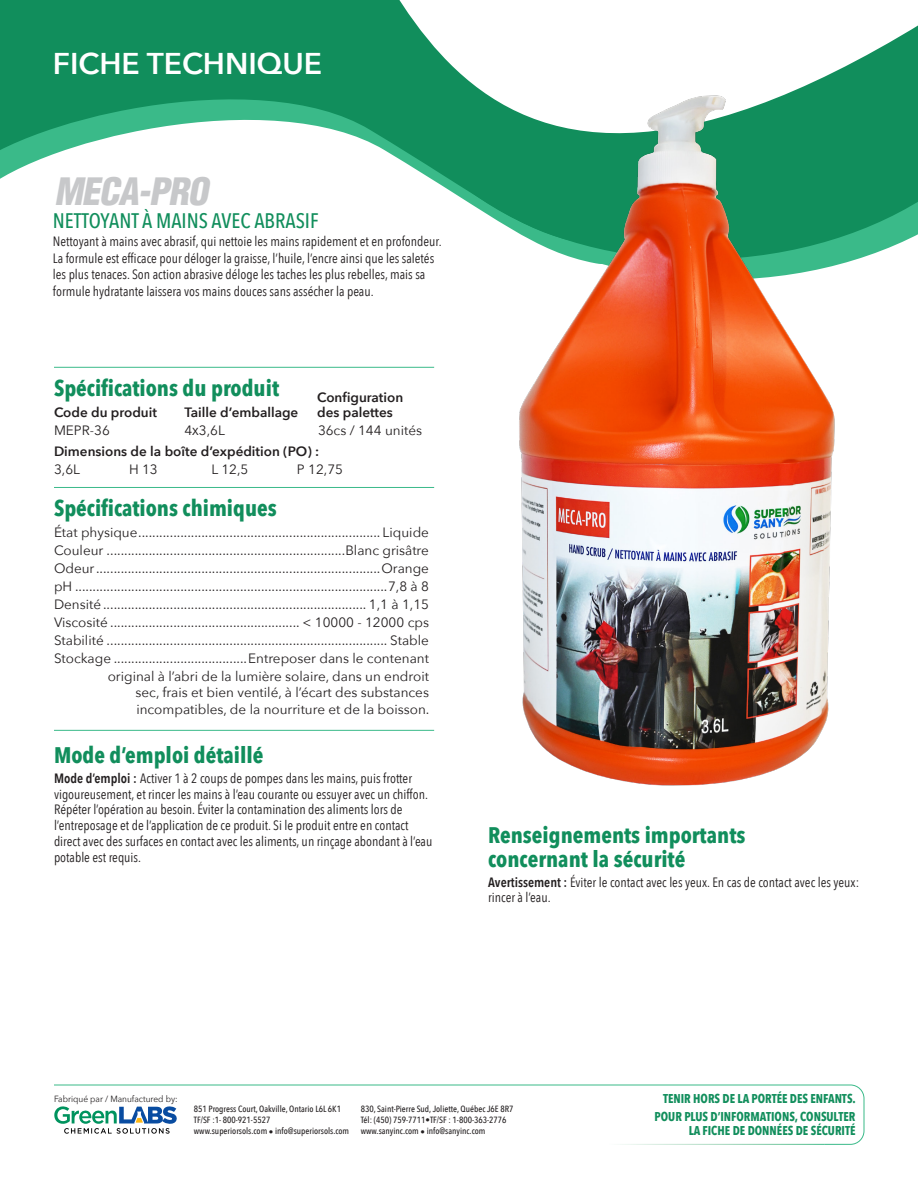
<style>
.page{position:relative;width:918px;height:1188px;background:#fff}
.page>*{position:absolute;margin:0;border:0;box-sizing:border-box;transform-origin:0 0}
.t1{font:italic 900 condensed 36.9px "Helvetica LT Std";color:#c7c8ca}
.t2{font:600 30px "Avenir Next";color:#fff}
.t3{font:700 22.5px "Avenir Next Condensed";color:#118e5c}
.t4{font:500 21px "Avenir Next Condensed";color:#118e5c}
.t5{font:13.5px "Avenir Next";color:#231f20}
.t6{font:13.5px/15.8px "Avenir Next Condensed";color:#231f20}
.t7{font:600 13.5px "Avenir Next";color:#231f20}
.t8{font:700 12.75px "Avenir Next Condensed";color:#118e5c;scale:.95 1}
.t9{font:500 9px "Avenir Next Condensed";color:#231f20}
.t10{font:9px "Avenir Next";color:#231f20;scale:.93 1}
.s1{font-weight:600}
</style>
<div class="page">
<svg style="left:0;top:0;width:300px;height:179px;fill:#118e5c"></svg>
<svg style="left:300px;top:0;width:618px;height:253px"></svg>
<svg style="left:54px;top:1084px;width:811px;height:61px"></svg>
<hr style="left:540px;top:1144px;width:284px;height:1px;background:#fff">
<hr style="left:54px;top:730px;width:380px;height:1px;background:#3aba89">
<hr style="left:54px;top:487px;width:380px;height:1px;background:#3aba89">
<hr style="left:54px;top:367px;width:380px;height:1px;background:#3aba89">
<img style="left:474px;top:80px;width:403px;height:706px">
<p class="t2" style="left:53px;top:38px;width:271px">FICHE TECHNIQUE</p>
<p class="t1" style="left:54px;top:168px;width:164px">MECA-PRO</p>
<p class="t4" style="left:53px;top:208px;width:267px">NETTOYANT À MAINS AVEC ABRASIF</p>
<p class="t6" style="left:53px;top:233px;width:390px;line-height:16.5px">Nettoyant à mains avec abrasif, qui nettoie les mains rapidement et en profondeur.<br>La formule est efficace pour déloger la graisse, l’huile, l’encre ainsi que les saletés les plus tenaces. Son action abrasive déloge les taches les plus rebelles, mais sa formule hydratante laissera vos mains douces sans assécher la peau.</p>
<p class="t3" style="left:54px;top:374px;width:227px">Spécifications du produit</p>
<p class="t7" style="left:54px;top:401px;width:105px">Code du produit</p>
<p class="t7" style="left:185px;top:401px;width:115px">Taille d’emballage</p>
<p class="t5" style="left:54px;top:419px;width:57px">MEPR-36</p>
<p class="t5" style="left:184px;top:419px;width:42px">4X3,6L</p>
<p class="t5" style="left:318px;top:419px;width:106px">36cs / 144 unités</p>
<p class="t7" style="left:54px;top:440px;width:267px">Dimensions de la boîte d’expédition (PO) :</p>
<p class="t5" style="left:54px;top:458px;width:28px">3,6L</p>
<p class="t5" style="left:129px;top:458px;width:30px">H 13</p>
<p class="t5" style="left:211px;top:458px;width:38px">L 12,5</p>
<p class="t5" style="left:297px;top:458px;width:48px">P 12,75</p>
<p class="t7" style="left:317px;top:385px;width:88px">Configuration</p>
<p class="t7" style="left:317px;top:400px;width:77px">des palettes</p>
<p class="t3" style="left:54px;top:494px;width:224px">Spécifications chimiques</p>
<p class="t5" style="left:54px;top:521px;width:377px">État physique..................................................................... Liquide</p>
<p class="t5" style="left:54px;top:539px;width:376px">Couleur ....................................................................Blanc grisâtre</p>
<p class="t5" style="left:54px;top:557px;width:377px">Odeur.................................................................................Orange</p>
<p class="t5" style="left:54px;top:575px;width:377px">pH .........................................................................................7,8 à 8</p>
<p class="t5" style="left:54px;top:593px;width:377px">Densité ........................................................................... 1,1 à 1,15</p>
<p class="t5" style="left:54px;top:611px;width:377px">Viscosité ...................................................... &lt; 10000 - 12000 cps</p>
<p class="t5" style="left:54px;top:629px;width:377px">Stabilité ................................................................................ Stable</p>
<p class="t5" style="left:54px;top:647px;width:377px">Stockage ......................................Entreposer dans le contenant</p>
<p class="t5" style="left:108px;top:665px;width:323px">original à l’abri de la lumière solaire, dans un endroit</p>
<p class="t5" style="left:136px;top:681px;width:295px">sec, frais et bien ventilé, à l’écart des substances</p>
<p class="t5" style="left:136px;top:698px;width:295px">incompatibles, de la nourriture et de la boisson.</p>
<p class="t3" style="left:54px;top:742px;width:211px">Mode d’emploi détaillé</p>
<p class="t6" style="left:54px;top:770px;width:380px"><span class="s1">Mode d’emploi :</span> Activer 1 à 2 coups de pompes dans les mains, puis frotter vigoureusement, et rincer les mains à l’eau courante ou essuyer avec un chiffon.<br>Répéter l’opération au besoin. Éviter la contamination des aliments lors de l’entreposage et de l’application de ce produit. Si le produit entre en contact direct avec des surfaces en contact avec les aliments, un rinçage abondant à l’eau potable est requis.</p>
<p class="t3" style="left:488px;top:821px;width:259px">Renseignements importants</p>
<p class="t3" style="left:488px;top:845px;width:199px">concernant la sécurité</p>
<p class="t6" style="left:488px;top:873px;width:373px"><span class="s1">Avertissement :</span> Éviter le contact avec les yeux. En cas de contact avec les yeux: rincer à l’eau.</p>
<p class="t10" style="left:54px;top:1091px;width:134px">Fabriqué par / Manufactured by:</p>
<p class="t9" style="left:194px;top:1104px;width:149px">851 Progress Court, Oakville, Ontario L6L 6K1</p>
<p class="t9" style="left:194px;top:1115px;width:78px">TF/SF :1- 800-921-5527</p>
<p class="t9" style="left:194px;top:1126px;width:157px">www.superiorsols.com • info@superiorsols.com</p>
<p class="t9" style="left:361px;top:1104px;width:154px">830, Saint-Pierre Sud, Joliette, Québec J6E 8R7</p>
<p class="t9" style="left:361px;top:1115px;width:147px">Tél: (450) 759-7711•TF/SF : 1-800-363-2776</p>
<p class="t9" style="left:361px;top:1126px;width:126px">www.sanyinc.com • info@sanyinc.com</p>
<p class="t8" style="left:663px;top:1091px;width:204px">TENIR HORS DE LA PORTÉE DES ENFANTS.</p>
<p class="t8" style="left:655px;top:1109px;width:213px">POUR PLUS D’INFORMATIONS, CONSULTER</p>
<p class="t8" style="left:689px;top:1122px;width:177px">LA FICHE DE DONNÉES DE SÉCURITÉ</p>
</div>
